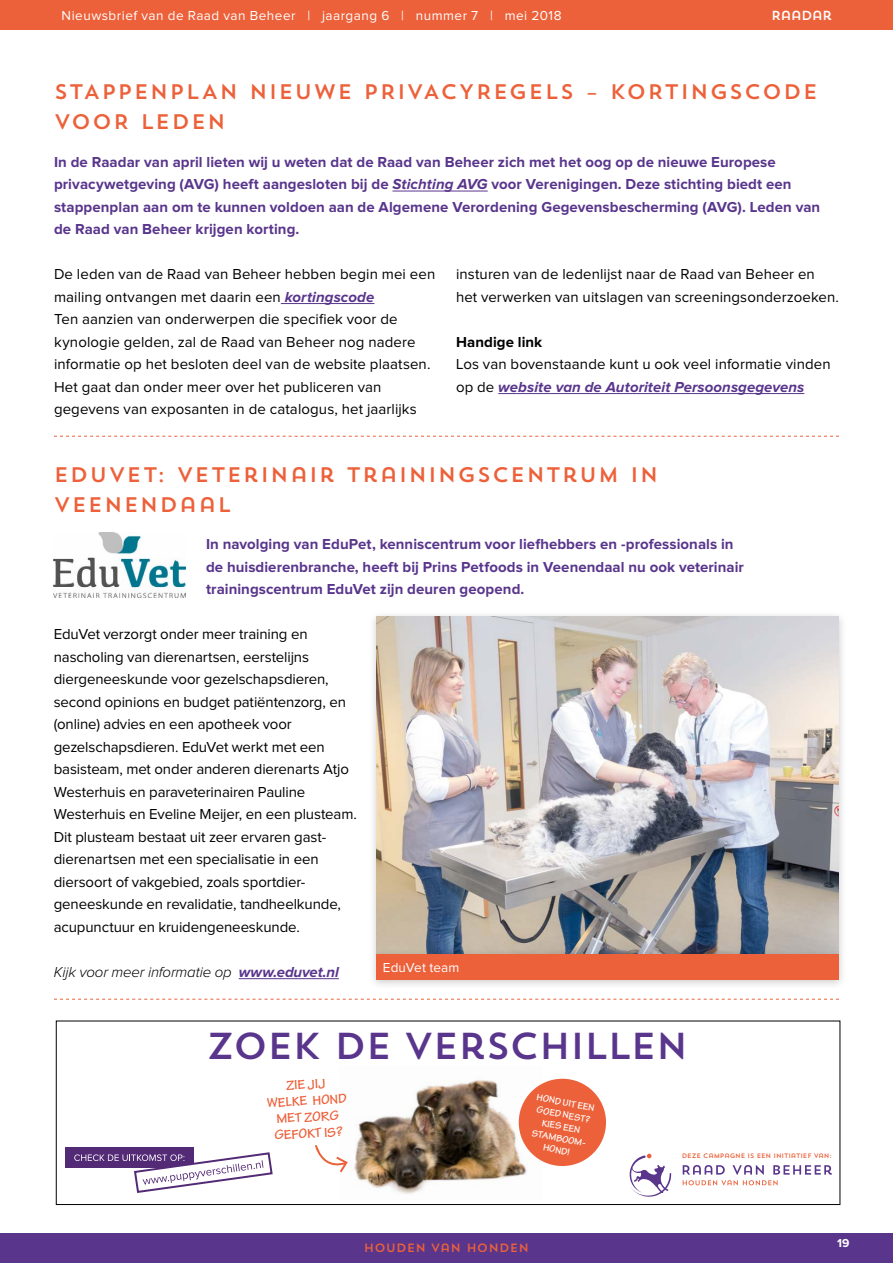
<style>
.page{position:relative;width:893px;height:1263px;background:#fff}
.page>*{position:absolute;margin:0;border:0;box-sizing:border-box;transform-origin:0 0}
.t1{font:37.35px "Trend Sans One";letter-spacing:-.04em;color:#59358c}
.t2{font:21px/30px "Trend Sans One";letter-spacing:.045em;color:#ec613a}
.t3{font:15px/22.5px "Proxima Nova";letter-spacing:-.005em;color:#000}
.t4{font:700 15px/22.5px "Proxima Nova";letter-spacing:.005em;color:#59358c}
.t5{font:italic 300 15px "Proxima Nova";letter-spacing:-.01em;color:#000}
.t6{font:700 15px "Proxima Nova";letter-spacing:.005em;color:#000}
.t7{font:700 13.95px/16.4px "Tekton Pro";color:#ec613a;text-align:center}
.t8{font:13.5px "Proxima Nova";letter-spacing:.035em;color:#fff}
.t9{font:13.5px "Proxima Nova";letter-spacing:.01em;color:#fff}
.t10{font:13.05px "Trend Sans One";letter-spacing:-.07em;color:#fff}
.t11{font:12px "Trend Sans One";color:#ec613a}
.t12{font:700 12px "Proxima Nova";color:#fff}
.t13{font:700 10.05px/12px "Tekton Pro";color:#fff;text-align:center}
.t14{font:6.45px "Trend Sans One";letter-spacing:-.03em;color:#ec613a}
.s1{font-style:italic}
.s2{font-weight:700;font-style:italic;color:#59358c}
.s3{font-weight:700;color:#59358c}
</style>
<div class="page">
<div style="left:0;top:1233px;width:893px;height:30px;background:#59358c"></div>
<div style="left:0;top:0;width:893px;height:30px;background:#ec613a"></div>
<hr style="left:392px;top:191px;width:96px;height:1px;background:#59358c">
<hr style="left:281px;top:303px;width:93px;height:1px;background:#59358c">
<hr style="left:498px;top:393px;width:306px;height:1px;background:#59358c">
<svg style="left:54px;top:436px;width:785px;height:1px"></svg>
<hr style="left:239px;top:978px;width:100px;height:1px;background:#59358c">
<div style="left:368px;top:610px;width:479px;height:355px;background:#000;opacity:.2"></div>
<img style="left:376px;top:617px;width:463px;height:331px">
<img style="left:54px;top:533px;width:131px;height:64px">
<svg style="left:54px;top:999px;width:785px;height:1px"></svg>
<img style="left:341px;top:1080px;width:202px;height:114px">
<div style="left:519px;top:1079px;width:87px;height:87px;background:#ec613a;border-radius:50%"></div>
<div style="left:65px;top:1147px;width:128px;height:21px;background:#532a75"></div>
<svg style="left:74px;top:1151px;width:199px;height:42px"></svg>
<svg style="left:315px;top:1145px;width:33px;height:27px"></svg>
<div style="left:56px;top:1020px;width:784px;height:185px;border:1px solid #000"></div>
<svg style="left:683px;top:1165px;width:149px;height:20px"></svg>
<svg style="left:629px;top:1154px;width:42px;height:43px"></svg>
<div style="left:368px;top:948px;width:479px;height:42px;background:#000;opacity:.2"></div>
<div style="left:377px;top:954px;width:462px;height:26px;background:#ec613a"></div>
<p class="t8" style="left:62px;top:9px;width:501px">Nieuwsbrief van de Raad van Beheer | jaargang 6 | nummer 7 | mei 2018</p>
<p class="t10" style="left:771px;top:7px;width:63px">RAADAR</p>
<h2 class="t2" style="left:54px;top:76px;width:765px">STAPPENPLAN NIEUWE PRIVACYREGELS – KORTINGSCODE<br>VOOR LEDEN</h2>
<p class="t4" style="left:54px;top:151px;width:768px">In de Raadar van april lieten wij u weten dat de Raad van Beheer zich met het oog op de nieuwe Europese privacywetgeving (AVG) heeft aangesloten bij de <span class="s1">Stichting AVG</span> voor Verenigingen. Deze stichting biedt een stappenplan aan om te kunnen voldoen aan de Algemene Verordening Gegevensbescherming (AVG). Leden van de Raad van Beheer krijgen korting.</p>
<p class="t3" style="left:54px;top:263px;width:383px">De leden van de Raad van Beheer hebben begin mei een mailing ontvangen met daarin een <span class="s2">kortingscode<br></span>Ten aanzien van onderwerpen die specifiek voor de kynologie gelden, zal de Raad van Beheer nog nadere informatie op het besloten deel van de website plaatsen.<br>Het gaat dan onder meer over het publiceren van gegevens van exposanten in de catalogus, het jaarlijks</p>
<p class="t3" style="left:456px;top:263px;width:384px">insturen van de ledenlijst naar de Raad van Beheer en het verwerken van uitslagen van screeningsonderzoeken.</p>
<p class="t6" style="left:456px;top:335px;width:88px">Handige link</p>
<p class="t3" style="left:456px;top:353px;width:376px">Los van bovenstaande kunt u ook veel informatie vinden op de <span class="s2">website van de Autoriteit Persoonsgegevens</span></p>
<h2 class="t2" style="left:54px;top:459px;width:606px">EDUVET: VETERINAIR TRAININGSCENTRUM IN<br>VEENENDAAL</h2>
<p class="t4" style="left:206px;top:533px;width:539px">In navolging van EduPet, kenniscentrum voor liefhebbers en -professionals in de huisdierenbranche, heeft bij Prins Petfoods in Veenendaal nu ook veterinair trainingscentrum EduVet zijn deuren geopend.</p>
<p class="t3" style="left:54px;top:623px;width:305px">EduVet verzorgt onder meer training en nascholing van dierenartsen, eerstelijns diergeneeskunde voor gezelschapsdieren, second opinions en budget patiëntenzorg, en (online) advies en een apotheek voor gezelschapsdieren. EduVet werkt met een basisteam, met onder anderen dierenarts Atjo Westerhuis en paraveterinairen Pauline Westerhuis en Eveline Meijer, en een plusteam.<br>Dit plusteam bestaat uit zeer ervaren gast&shy;dierenartsen met een specialisatie in een diersoort of vakgebied, zoals sportdier&shy;geneeskunde en revalidatie, tandheelkunde, acupunctuur en kruidengeneeskunde.</p>
<p class="t5" style="left:54px;top:965px;width:287px">Kijk voor meer informatie op <span class="s3">www.eduvet.nl</span></p>
<p class="t9" style="left:383px;top:961px;width:78px">EduVet team</p>
<h1 class="t1" style="left:206px;top:1022px;width:484px">ZOEK DE VERSCHILLEN</h1>
<p class="t7" style="left:266px;top:1078px;width:82px;rotate:-3deg">ZIE JIJ<br>WELKE HOND<br>MET ZORG<br>GEFOKT IS?</p>
<p class="t13" style="left:538px;top:1091px;width:60px;rotate:11deg">HOND UIT EEN<br>GOED NEST?<br>KIES EEN<br>STAMBOOM-<br>HOND!</p>
<p class="t14" style="left:682px;top:1152px;width:152px">DEZE CAMPAGNE IS EEN INITIATIEF VAN:</p>
<p class="t11" style="left:364px;top:1240px;width:167px">HOUDEN VAN HONDEN</p>
<p class="t12" style="left:837px;top:1237px;width:14px">19</p>
</div>
